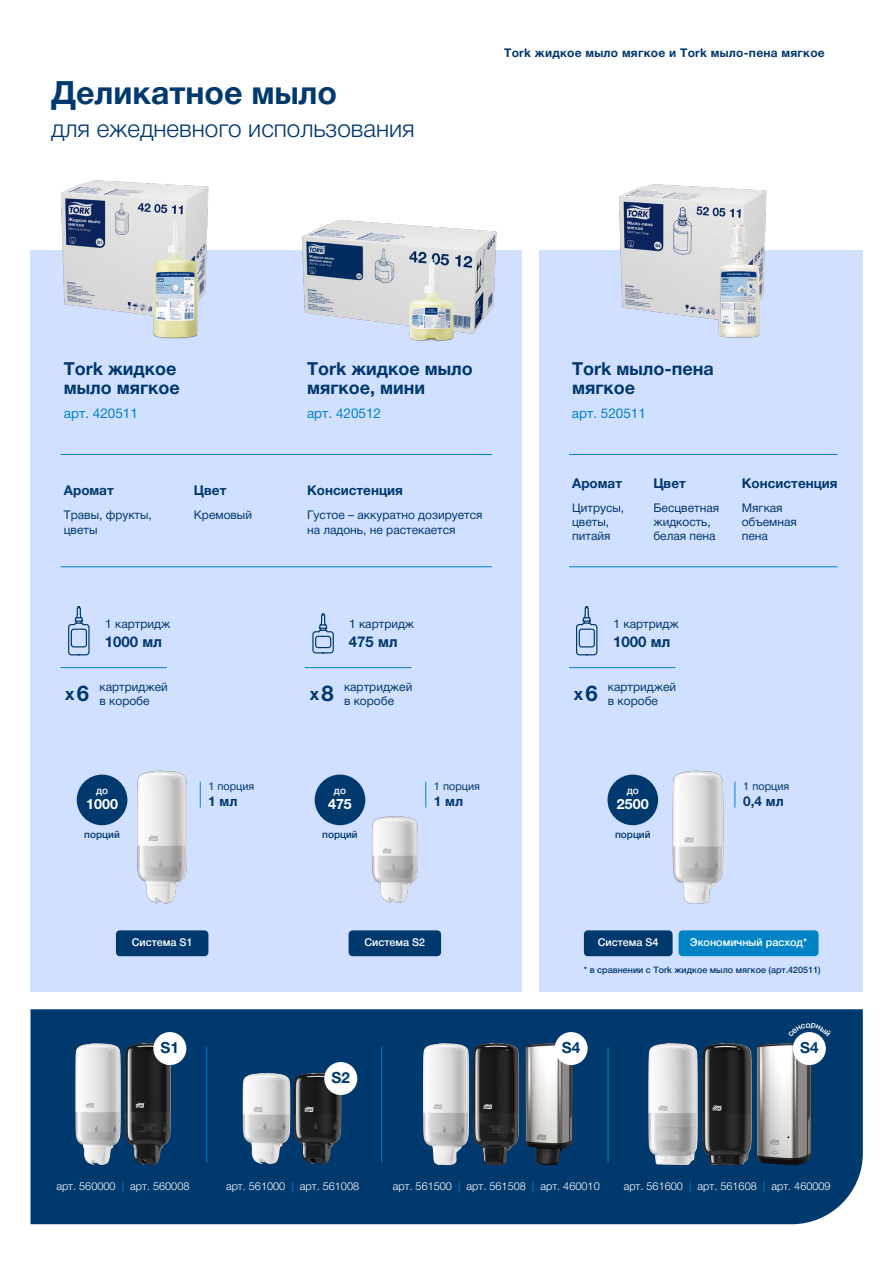
<style>
.page{position:relative;width:893px;height:1263px;background:#fff}
.page>*{position:absolute;margin:0;border:0;box-sizing:border-box;transform-origin:0 0}
.t1{font:700 32.1px "Helvetica Neue Cyr";color:#00396e}
.t2{font:300 24.3px "Helvetica Neue Cyr";color:#00396e}
.t3{font:700 21.9px "Helvetica Neue Cyr";color:#00396e}
.t4{font:700 18px/19.5px "Helvetica Neue Cyr";color:#00396e}
.t5{font:700 17.55px "Helvetica Neue Cyr";color:#00396e}
.t6{font:700 15.45px "Helvetica Neue Cyr";color:#00396e}
.t7{font:700 15px "Helvetica Neue Cyr";color:#00396e}
.t8{font:700 14.4px "Helvetica Neue Cyr";color:#fff}
.t9{font:700 13.65px "Helvetica Neue Cyr";color:#00396e}
.t10{font:700 13.5px "Helvetica Neue Cyr";color:#00396e}
.t11{font:13.5px "Helvetica Neue Cyr";color:#0083c5}
.t12{font:12px/14.4px "Helvetica Neue Cyr";color:#00396e}
.t13{font:700 12px "Helvetica Neue Cyr";letter-spacing:.02em;color:#00396e}
.t14{font:300 10.95px "Helvetica Neue Cyr";color:#fff}
.t15{font:10.95px "Helvetica Neue Cyr";color:#00396e}
.t16{font:500 10.8px "Helvetica Neue Cyr";color:#fff}
.t17{font:500 10.05px "Helvetica Neue Cyr";color:#00396e}
.t18{font:500 10.05px "Helvetica Neue Cyr";color:#fff}
.t19{font:500 9px "Helvetica Neue Cyr";color:#00396e}
.s1{font-size:21.9px}
.s2{font-weight:400;color:#0083c5}
</style>
<div class="page">
<div style="left:31px;top:1009px;width:832px;height:215px;background:#00396e"></div>
<div style="left:31px;top:250px;width:491px;height:741px;background:#d2e0ff"></div>
<div style="left:540px;top:250px;width:323px;height:741px;background:#d2e0ff"></div>
<img style="left:30px;top:180px;width:179px;height:184px">
<img style="left:301px;top:220px;width:196px;height:122px">
<img style="left:619px;top:184px;width:148px;height:154px">
<div style="left:116px;top:930px;width:92px;height:26px;background:#00396e;border-radius:4px"></div>
<div style="left:349px;top:930px;width:92px;height:26px;background:#00396e;border-radius:4px"></div>
<div style="left:584px;top:930px;width:89px;height:26px;background:#00396e;border-radius:4px"></div>
<div style="left:679px;top:930px;width:140px;height:26px;background:#0083c5;border-radius:4px"></div>
<img style="left:87px;top:770px;width:114px;height:134px">
<img style="left:345px;top:811px;width:73px;height:92px">
<img style="left:623px;top:770px;width:113px;height:134px">
<hr style="left:61px;top:454px;width:431px;height:1px;background:#0083c5">
<hr style="left:61px;top:566px;width:431px;height:1px;background:#0083c5">
<hr style="left:569px;top:454px;width:269px;height:1px;background:#0083c5">
<hr style="left:569px;top:566px;width:269px;height:1px;background:#0083c5">
<hr style="left:61px;top:667px;width:106px;height:1px;background:#0083c5">
<div style="left:77px;top:774px;width:50px;height:51px;background:#00396e;border-radius:50%"></div>
<div style="left:607px;top:774px;width:51px;height:51px;background:#00396e;border-radius:50%"></div>
<div style="left:315px;top:774px;width:50px;height:51px;background:#00396e;border-radius:50%"></div>
<hr style="left:569px;top:667px;width:106px;height:1px;background:#0083c5">
<hr style="left:305px;top:667px;width:106px;height:1px;background:#0083c5">
<svg style="left:68px;top:606px;width:22px;height:50px"></svg>
<div style="left:71px;top:629px;width:16px;height:18px;border:1px solid #00396e;border-radius:2px"></div>
<svg style="left:576px;top:606px;width:22px;height:50px"></svg>
<div style="left:579px;top:629px;width:16px;height:18px;border:1px solid #00396e;border-radius:2px"></div>
<svg style="left:312px;top:613px;width:22px;height:41px"></svg>
<div style="left:315px;top:636px;width:16px;height:12px;border:1px solid #00396e;border-radius:2px"></div>
<svg style="left:200px;top:782px;width:1px;height:25px"></svg>
<svg style="left:425px;top:782px;width:1px;height:25px"></svg>
<svg style="left:734px;top:782px;width:1px;height:25px"></svg>
<div style="left:30px;top:1034px;width:48px;height:139px;background:#00396e"></div>
<img style="left:78px;top:1034px;width:139px;height:139px">
<div style="left:153px;top:1032px;width:33px;height:33px;background:#fff;border-radius:50%"></div>
<img style="left:318px;top:1067px;width:51px;height:104px">
<img style="left:215px;top:1067px;width:103px;height:104px">
<div style="left:324px;top:1062px;width:33px;height:33px;background:#fff;border-radius:50%"></div>
<img style="left:376px;top:1034px;width:103px;height:139px">
<img style="left:479px;top:1034px;width:125px;height:139px">
<div style="left:555px;top:1032px;width:33px;height:33px;background:#fff;border-radius:50%"></div>
<img style="left:797px;top:1034px;width:56px;height:139px">
<img style="left:742px;top:1034px;width:55px;height:139px">
<img style="left:604px;top:1034px;width:138px;height:139px">
<div style="left:793px;top:1032px;width:33px;height:33px;background:#fff;border-radius:50%"></div>
<hr style="left:608px;top:1047px;width:1px;height:115px;background:#0083c5">
<hr style="left:381px;top:1047px;width:1px;height:115px;background:#0083c5">
<hr style="left:206px;top:1047px;width:1px;height:115px;background:#0083c5">
<svg style="left:788px;top:1023px;width:44px;height:14px"></svg>
<h1 class="t1" style="left:51px;top:75px;width:288px">Деликатное мыло</h1>
<h2 class="t2" style="left:51px;top:115px;width:365px">для ежедневного использования</h2>
<p class="t13" style="left:504px;top:46px;width:322px">Tork жидкое мыло мягкое и Tork мыло-пена мягкое</p>
<h3 class="t4" style="left:64px;top:359px;width:118px">Tork жидкое мыло мягкое</h3>
<h3 class="t4" style="left:307px;top:359px;width:167px">Tork жидкое мыло мягкое, мини</h3>
<h3 class="t4" style="left:572px;top:359px;width:143px">Tork мыло-пена мягкое</h3>
<p class="t11" style="left:64px;top:405px;width:76px">арт. 420511</p>
<p class="t11" style="left:307px;top:405px;width:76px">арт. 420512</p>
<p class="t11" style="left:572px;top:405px;width:76px">арт. 520511</p>
<p class="t10" style="left:64px;top:483px;width:51px">Аромат</p>
<p class="t12" style="left:64px;top:508px;width:90px">Травы, фрукты, цветы</p>
<p class="t10" style="left:194px;top:483px;width:34px">Цвет</p>
<p class="t12" style="left:194px;top:508px;width:60px">Кремовый</p>
<p class="t10" style="left:307px;top:483px;width:97px">Консистенция</p>
<p class="t12" style="left:307px;top:508px;width:177px">Густое – аккуратно дозируется на ладонь, не растекается</p>
<p class="t10" style="left:572px;top:476px;width:51px">Аромат</p>
<p class="t12" style="left:572px;top:500px;width:54px">Цитрусы, цветы, питайя</p>
<p class="t10" style="left:653px;top:476px;width:34px">Цвет</p>
<p class="t12" style="left:653px;top:500px;width:67px">Бесцветная жидкость, белая пена</p>
<p class="t10" style="left:742px;top:476px;width:97px">Консистенция</p>
<p class="t12" style="left:742px;top:500px;width:57px">Мягкая объемная пена</p>
<p class="t12" style="left:105px;top:616px;width:67px">1 картридж</p>
<p class="t7" style="left:105px;top:634px;width:59px">1000 мл</p>
<p class="t12" style="left:349px;top:616px;width:67px">1 картридж</p>
<p class="t7" style="left:349px;top:634px;width:50px">475 мл</p>
<p class="t12" style="left:613px;top:616px;width:67px">1 картридж</p>
<p class="t7" style="left:613px;top:634px;width:59px">1000 мл</p>
<h3 class="t5" style="left:65px;top:684px;width:25px">х<span class="s1">6</span></h3>
<p class="t12" style="left:99px;top:679px;width:70px">картриджей в коробе</p>
<h3 class="t5" style="left:574px;top:684px;width:25px">х<span class="s1">6</span></h3>
<p class="t12" style="left:608px;top:679px;width:70px">картриджей</p>
<h3 class="t5" style="left:310px;top:684px;width:11px">х</h3>
<p class="t12" style="left:344px;top:679px;width:70px">картриджей в коробе</p>
<h3 class="t3" style="left:321px;top:681px;width:14px">8</h3>
<p class="t12" style="left:608px;top:694px;width:52px">в коробе</p>
<p class="t18" style="left:96px;top:785px;width:14px">до</p>
<p class="t8" style="left:86px;top:795px;width:33px">1000</p>
<p class="t17" style="left:84px;top:828px;width:37px">порций</p>
<p class="t15" style="left:208px;top:780px;width:48px">1 порция</p>
<p class="t9" style="left:208px;top:794px;width:31px">1 мл</p>
<p class="t18" style="left:334px;top:785px;width:14px">до</p>
<p class="t8" style="left:328px;top:795px;width:25px">475</p>
<p class="t17" style="left:322px;top:828px;width:37px">порций</p>
<p class="t15" style="left:434px;top:780px;width:48px">1 порция</p>
<p class="t9" style="left:434px;top:794px;width:31px">1 мл</p>
<p class="t15" style="left:743px;top:780px;width:48px">1 порция</p>
<p class="t18" style="left:627px;top:785px;width:14px">до</p>
<p class="t8" style="left:617px;top:795px;width:33px">2500</p>
<p class="t9" style="left:743px;top:794px;width:42px">0,4 мл</p>
<p class="t17" style="left:615px;top:828px;width:37px">порций</p>
<p class="t16" style="left:132px;top:936px;width:62px">Система S1</p>
<p class="t16" style="left:364px;top:936px;width:62px">Система S2</p>
<p class="t16" style="left:598px;top:936px;width:62px">Система S4</p>
<p class="t16" style="left:690px;top:936px;width:119px">Экономичный расход*</p>
<p class="t6" style="left:161px;top:1039px;width:20px">S1</p>
<p class="t6" style="left:331px;top:1069px;width:20px">S2</p>
<p class="t19" style="left:584px;top:965px;width:238px">* в сравнении с Tork жидкое мыло мягкое (арт.420511)</p>
<p class="t6" style="left:562px;top:1039px;width:20px">S4</p>
<p class="t6" style="left:800px;top:1039px;width:20px">S4</p>
<p class="t14" style="left:56px;top:1180px;width:135px">арт. 560000 <span class="s2">|</span> арт. 560008</p>
<p class="t14" style="left:226px;top:1180px;width:135px">арт. 561000 <span class="s2">|</span> арт. 561008</p>
<p class="t14" style="left:393px;top:1180px;width:208px">арт. 561500 <span class="s2">|</span> арт. 561508 <span class="s2">|</span> арт. 460010</p>
<p class="t14" style="left:624px;top:1180px;width:208px">арт. 561600 <span class="s2">|</span> арт. 561608 <span class="s2">|</span> арт. 460009</p>
</div>
